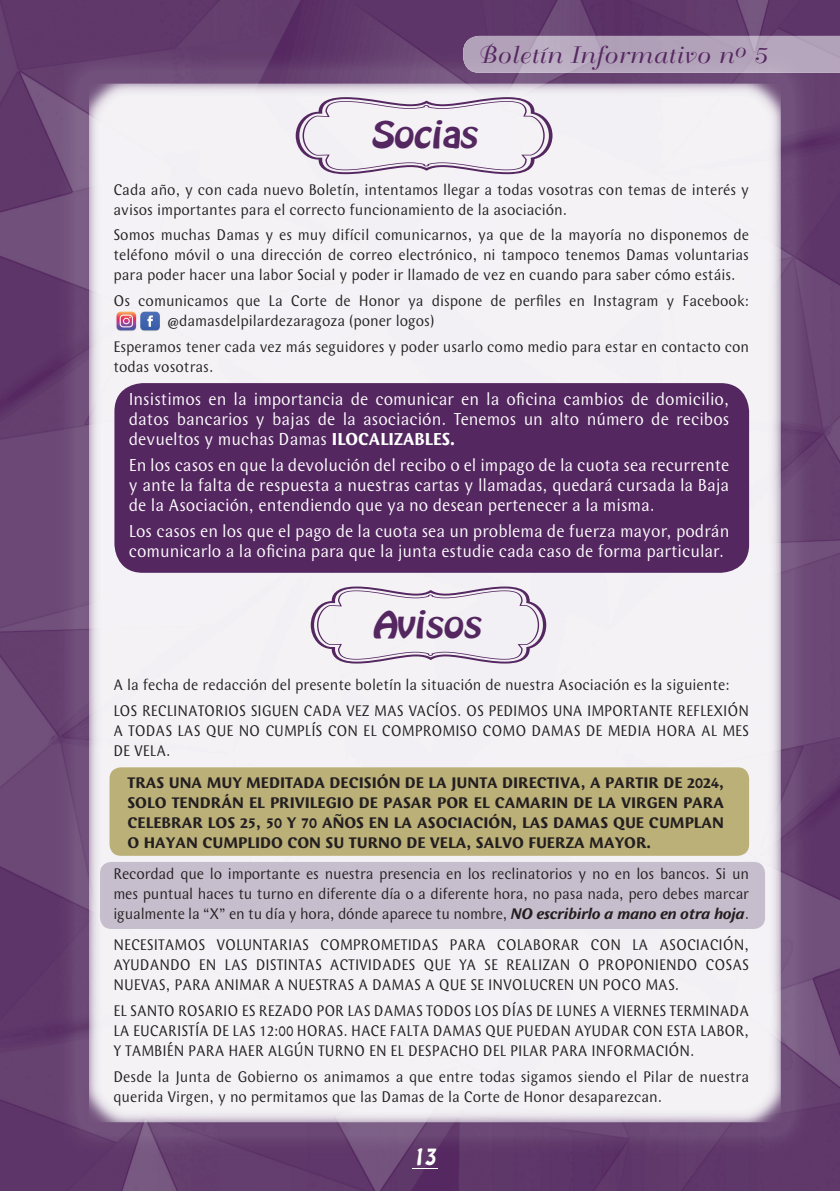
<style>
.page{position:relative;width:840px;height:1191px;background:#fff}
.page>*{position:absolute;margin:0;border:0;box-sizing:border-box;transform-origin:0 0}
.t1{font:32.4px "Batavia";letter-spacing:.06em;color:#552761;scale:.8 1}
.t2{font:23.6px "Bellevue";letter-spacing:.04em;color:#552761;scale:1.08 1}
.t3{font:20.2px "Batavia";color:#fff;scale:.69 1}
.t4{font:18px/20px "Wunderlich";color:#fff;text-align:justify;scale:.95 1}
.t5{font:16px/20px "Wunderlich";color:#231f20;scale:.95 1}
.t6{font:700 16px/20px "Wunderlich";color:#231f20;text-align:justify}
.s1{font-weight:700}
.s2{font-weight:700;font-style:italic}
</style>
<div class="page">
<img style="left:0;top:0;width:839px;height:1191px">
<svg style="left:412px;top:1167px;width:26px;height:1px"></svg>
<img style="left:463px;top:36px;width:376px;height:37px">
<div style="left:109px;top:767px;width:639px;height:88px;background:#bcb079;border-radius:11px"></div>
<div style="left:100px;top:862px;width:664px;height:67px;background:#c6becc;border-radius:11px"></div>
<svg style="left:295px;top:97px;width:257px;height:77px"></svg>
<svg style="left:310px;top:586px;width:236px;height:77px"></svg>
<img style="left:116px;top:311px;width:45px;height:21px">
<img style="left:116px;top:314px;width:45px;height:16px">
<div style="left:114px;top:383px;width:634px;height:190px;background:#552761;border-radius:28px"></div>
<h2 class="t2" style="left:476px;top:42px;width:269px">Boletín Informativo n<sup>o</sup> 5</h2>
<h1 class="t1" style="left:373px;top:111px;width:132px">Socias</h1>
<p class="t5" style="left:113px;top:179px;width:670px">Cada año, y con cada nuevo Boletín, intentamos llegar a todas vosotras con temas de interés y avisos importantes para el correcto funcionamiento de la asociación.</p>
<p class="t5" style="left:113px;top:225px;width:670px;text-align:justify">Somos muchas Damas y es muy difícil comunicarnos, ya que de la mayoría no disponemos de teléfono móvil o una dirección de correo electrónico, ni tampoco tenemos Damas voluntarias para poder hacer una labor Social y poder ir llamado de vez en cuando para saber cómo estáis.</p>
<p class="t5" style="left:167px;top:291px;width:613px;text-indent:-54px">Os comunicamos que La Corte de Honor ya dispone de perfiles en Instagram y Facebook: @damasdelpilardezaragoza (poner logos)</p>
<p class="t5" style="left:113px;top:336px;width:670px">Esperamos tener cada vez más seguidores y poder usarlo como medio para estar en contacto con todas vosotras.</p>
<p class="t4" style="left:129px;top:389px;width:633px">Insistimos en la importancia de comunicar en la oficina cambios de domicilio, datos bancarios y bajas de la asociación. Tenemos un alto número de recibos devueltos y muchas Damas <span class="s1">ILOCALIZABLES.</span></p>
<p class="t4" style="left:129px;top:455px;width:633px">En los casos en que la devolución del recibo o el impago de la cuota sea recurrente y ante la falta de respuesta a nuestras cartas y llamadas, quedará cursada la Baja de la Asociación, entendiendo que ya no desean pertenecer a la misma.</p>
<p class="t4" style="left:129px;top:520px;width:633px">Los casos en los que el pago de la cuota sea un problema de fuerza mayor, podrán comunicarlo a la oficina para que la junta estudie cada caso de forma particular.</p>
<h1 class="t1" style="left:374px;top:600px;width:135px">Avisos</h1>
<p class="t5" style="left:113px;top:672px;width:670px;line-height:25.6px">A la fecha de redacción del presente boletín la situación de nuestra Asociación es la siguiente:<br>LOS RECLINATORIOS SIGUEN CADA VEZ MAS VACÍOS. OS PEDIMOS UNA IMPORTANTE REFLEXIÓN</p>
<p class="t5" style="left:113px;top:721px;width:670px">A TODAS LAS QUE NO CUMPLÍS CON EL COMPROMISO COMO DAMAS DE MEDIA HORA AL MES<br>DE VELA.</p>
<p class="t6" style="left:127px;top:772px;width:597px">TRAS UNA MUY MEDITADA DECISIÓN DE LA JUNTA DIRECTIVA, A PARTIR DE 2024, SOLO TENDRÁN EL PRIVILEGIO DE PASAR POR EL CAMARIN DE LA VIRGEN PARA CELEBRAR LOS 25, 50 Y 70 AÑOS EN LA ASOCIACIÓN, LAS DAMAS QUE CUMPLAN O HAYAN CUMPLIDO CON SU TURNO DE VELA, SALVO FUERZA MAYOR.</p>
<p class="t5" style="left:113px;top:863px;width:670px;text-align:justify">Recordad que lo importante es nuestra presencia en los reclinatorios y no en los bancos. Si un mes puntual haces tu turno en diferente día o a diferente hora, no pasa nada, pero debes marcar igualmente la “X” en tu día y hora, dónde aparece tu nombre, <span class="s2">NO escribirlo a mano en otra hoja</span>.</p>
<p class="t5" style="left:113px;top:935px;width:670px;text-align:justify">NECESITAMOS VOLUNTARIAS COMPROMETIDAS PARA COLABORAR CON LA ASOCIACIÓN, AYUDANDO EN LAS DISTINTAS ACTIVIDADES QUE YA SE REALIZAN O PROPONIENDO COSAS NUEVAS, PARA ANIMAR A NUESTRAS A DAMAS A QUE SE INVOLUCREN UN POCO MAS.</p>
<p class="t5" style="left:113px;top:1000px;width:670px;text-align:justify">EL SANTO ROSARIO ES REZADO POR LAS DAMAS TODOS LOS DÍAS DE LUNES A VIERNES TERMINADA LA EUCARISTÍA DE LAS 12:00 HORAS. HACE FALTA DAMAS QUE PUEDAN AYUDAR CON ESTA LABOR, Y TAMBIÉN PARA HAER ALGÚN TURNO EN EL DESPACHO DEL PILAR PARA INFORMACIÓN.</p>
<p class="t5" style="left:113px;top:1066px;width:670px">Desde la Junta de Gobierno os animamos a que entre todas sigamos siendo el Pilar de nuestra querida Virgen, y no permitamos que las Damas de la Corte de Honor desaparezcan.</p>
<p class="t3" style="left:414px;top:1141px;width:33px">13</p>
</div>
